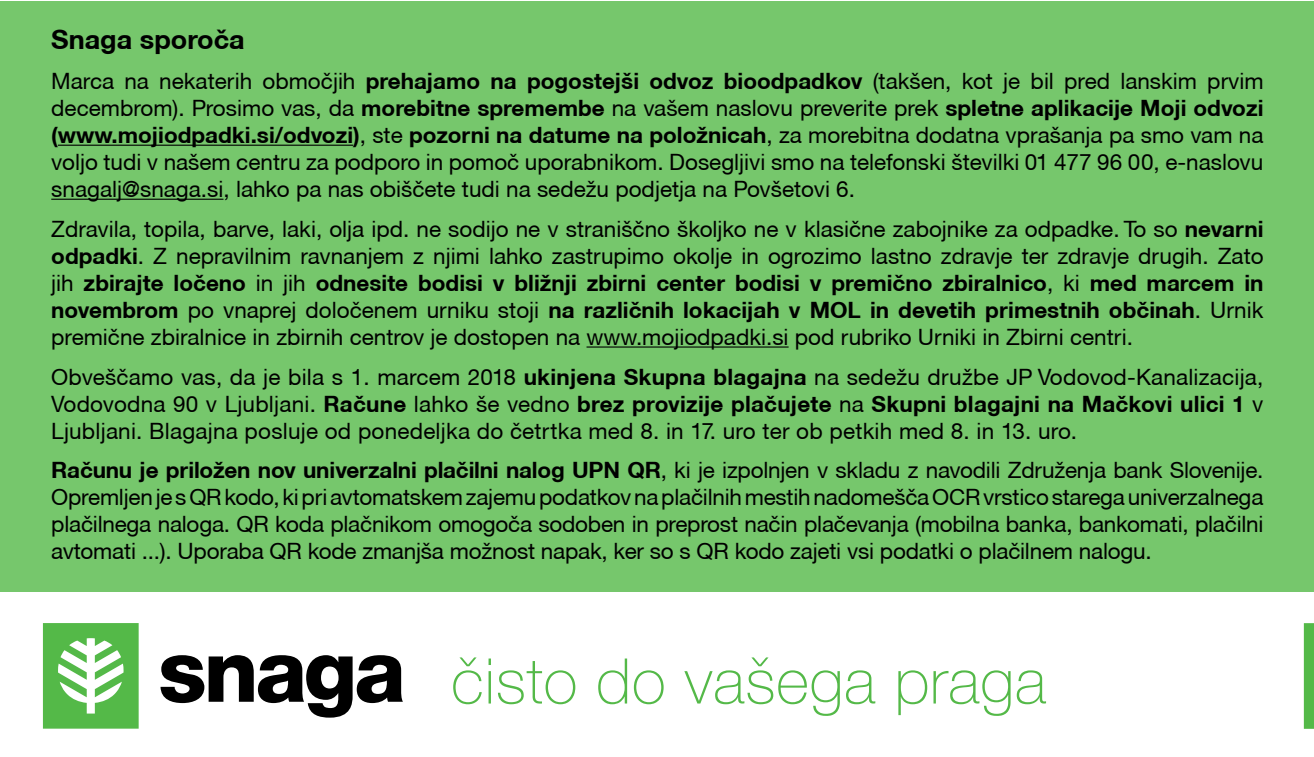
<style>
.page{position:relative;width:1314px;height:757px;background:#fff}
.page>*{position:absolute;margin:0;border:0;box-sizing:border-box;transform-origin:0 0}
.t1{font:100 63px "Helvetica Neue CE";letter-spacing:.01em;color:#54b948}
.t2{font:700 27px "Helvetica Neue CE";color:#000}
.t3{font:22.5px/27px "Helvetica Neue CE";color:#000;text-align:justify}
.s1{font-weight:700}
</style>
<div class="page">
<div style="left:0;top:1px;width:1314px;height:590px;background:#76c76c"></div>
<svg style="left:160px;top:655px;width:243px;height:62px"></svg>
<svg style="left:43px;top:623px;width:96px;height:105px"></svg>
<div style="left:1303px;top:623px;width:11px;height:106px;background:#54b948"></div>
<hr style="left:58px;top:145px;width:295px;height:1px;background:#000">
<hr style="left:51px;top:199px;width:172px;height:1px;background:#000">
<hr style="left:586px;top:346px;width:202px;height:1px;background:#000">
<p class="t2" style="left:51px;top:23px;width:195px">Snaga sporoča</p>
<p class="t3" style="left:51px;top:68px;width:1213px">Marca na nekaterih območjih <span class="s1">prehajamo na pogostejši odvoz bioodpadkov</span> (takšen, kot je bil pred lanskim prvim decembrom). Prosimo vas, da <span class="s1">morebitne spremembe</span> na vašem naslovu preverite prek <span class="s1">spletne aplikacije Moji odvozi (www.mojiodpadki.si/odvozi)</span>, ste <span class="s1">pozorni na datume na položnicah</span>, za morebitna dodatna vprašanja pa smo vam na voljo tudi v našem centru za podporo in pomoč uporabnikom. Dosegljivi smo na telefonski številki 01 477 96 00, e-naslovu snagalj@snaga.si, lahko pa nas obiščete tudi na sedežu podjetja na Povšetovi 6.</p>
<p class="t3" style="left:51px;top:215px;width:1213px">Zdravila, topila, barve, laki, olja ipd. ne sodijo ne v straniščno školjko ne v klasične zabojnike za odpadke. To so <span class="s1">nevarni odpadki</span>. Z nepravilnim ravnanjem z njimi lahko zastrupimo okolje in ogrozimo lastno zdravje ter zdravje drugih. Zato jih <span class="s1">zbirajte ločeno</span> in jih <span class="s1">odnesite bodisi v bližnji zbirni center bodisi v premično zbiralnico</span>, ki <span class="s1">med marcem in novembrom</span> po vnaprej določenem urniku stoji <span class="s1">na različnih lokacijah v MOL in devetih primestnih občinah</span>. Urnik premične zbiralnice in zbirnih centrov je dostopen na www.mojiodpadki.si pod rubriko Urniki in Zbirni centri.</p>
<p class="t3" style="left:51px;top:363px;width:1213px">Obveščamo vas, da je bila s 1. marcem 2018 <span class="s1">ukinjena Skupna blagajna</span> na sedežu družbe JP Vodovod-Kanalizacija, Vodovodna 90 v Ljubljani. <span class="s1">Račune</span> lahko še vedno <span class="s1">brez provizije plačujete</span> na <span class="s1">Skupni blagajni na Mačkovi ulici 1</span> v Ljubljani. Blagajna posluje od ponedeljka do četrtka med 8. in 17. uro ter ob petkih med 8. in 13. uro.</p>
<p class="t3" style="left:51px;top:457px;width:1213px"><span class="s1">Računu je priložen nov univerzalni plačilni nalog UPN QR</span>, ki je izpolnjen v skladu z navodili Združenja bank Slovenije.<br>Opremljen je s QR kodo, ki pri avtomatskem zajemu podatkov na plačilnih mestih nadomešča OCR vrstico starega univerzalnega plačilnega naloga. QR koda plačnikom omogoča sodoben in preprost način plačevanja (mobilna banka, bankomati, plačilni avtomati ...). Uporaba QR kode zmanjša možnost napak, ker so s QR kodo zajeti vsi podatki o plačilnem nalogu.</p>
<h1 class="t1" style="left:451px;top:644px;width:596px">čisto do vašega praga</h1>
</div>
